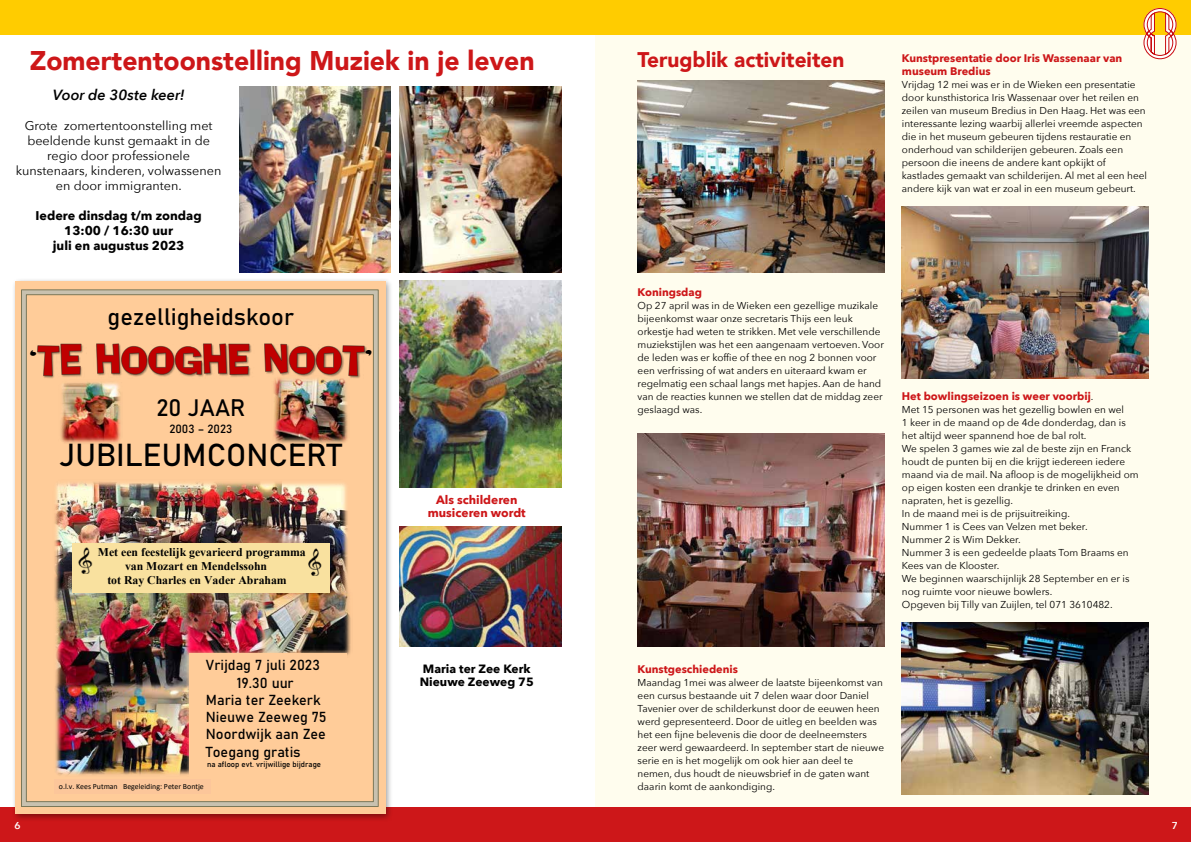
<style>
.page{position:relative;width:1191px;height:842px;background:#fff}
.page>*{position:absolute;margin:0;border:0;box-sizing:border-box;transform-origin:0 0}
.t1{font:700 31.4px "Bahnschrift";color:#000}
.t2{font:31.4px "Nightclub BTN";color:#000}
.t3{font:900 27px "Avenir";color:#cd1719}
.t4{font:700 23.5px "Bahnschrift";color:#000}
.t5{font:900 21.2px "Avenir";color:#cd1719}
.t6{font:italic 600 14.7px "Avenir Next";color:#000}
.t7{font:700 14.4px "Bahnschrift";color:#000}
.t8{font:12.6px/15px "Avenir Next";color:#000;text-align:center}
.t9{font:700 12.6px/15px "Avenir Next";color:#000;text-align:center}
.t10{font:700 12px/13px "Avenir Next";color:#000}
.t11{font:700 12px/13px "Avenir Next";color:#cd1719;text-align:center}
.t12{font:700 11.8px "Times New Roman";color:#000}
.t13{font:700 11.8px "Bahnschrift";color:#000}
.t14{font:700 11px/13px "Avenir Next";color:#cd1719}
.t15{font:10px/13px "Avenir Next";color:#000}
.t16{font:600 10px "Avenir Next";color:#fff}
.t17{font:7.8px "Calibri";color:#000}
.t18{font:700 7.8px "Bahnschrift";color:#000}
.s1{font-weight:400;font-size:10px;color:#000}
</style>
<div class="page">
<div style="left:595px;top:11px;width:596px;height:797px;background:#fffdee"></div>
<img style="left:637px;top:81px;width:247px;height:191px">
<img style="left:637px;top:434px;width:247px;height:213px">
<div style="left:0;top:808px;width:1191px;height:34px;background:#cd1719"></div>
<div style="left:0;top:0;width:1191px;height:34px;background:#fc0"></div>
<svg style="left:1143px;top:8px;width:33px;height:51px"></svg>
<img style="left:902px;top:206px;width:246px;height:172px">
<img style="left:902px;top:622px;width:246px;height:172px">
<div style="left:11px;top:277px;width:382px;height:545px;background:#000;opacity:.4"></div>
<div style="left:15px;top:281px;width:370px;height:533px;background:#fc9"></div>
<img style="left:21px;top:290px;width:357px;height:517px">
<div style="left:72px;top:543px;width:257px;height:49px;background:#f9e19f"></div>
<div style="left:189px;top:653px;width:158px;height:123px;background:#fc9"></div>
<img style="left:78px;top:547px;width:15px;height:26px">
<img style="left:308px;top:549px;width:14px;height:26px">
<div style="left:54px;top:779px;width:157px;height:15px;background:#fcc69a"></div>
<img style="left:239px;top:87px;width:152px;height:185px">
<img style="left:400px;top:87px;width:161px;height:185px">
<img style="left:400px;top:281px;width:161px;height:206px">
<img style="left:400px;top:527px;width:161px;height:120px">
<h2 class="t3" style="left:30px;top:37px;width:506px">Zomertentoonstelling Muziek in je leven</h2>
<h3 class="t6" style="left:53px;top:83px;width:133px">Voor de 30ste keer!</h3>
<p class="t8" style="left:16px;top:118px;width:207px">Grote zomertentoonstelling met beeldende kunst gemaakt in de regio door professionele kunstenaars, kinderen, volwassenen en door immigranten.</p>
<p class="t9" style="left:36px;top:208px;width:168px">Iedere dinsdag t/m zondag<br>13:00 / 16:30 uur<br>juli en augustus 2023</p>
<h3 class="t4" style="left:108px;top:299px;width:188px">gezelligheidskoor</h3>
<h1 class="t2" style="left:29px;top:339px;width:9px">‘</h1>
<h1 class="t2" style="left:365px;top:339px;width:9px">’</h1>
<h3 class="t4" style="left:156px;top:390px;width:91px">20 JAAR</h3>
<p class="t13" style="left:169px;top:419px;width:64px">2003 – 2023</p>
<h1 class="t1" style="left:60px;top:431px;width:284px">JUBILEUMCONCERT</h1>
<p class="t12" style="left:98px;top:544px;width:209px">Met een feestelijk gevarieerd programma</p>
<p class="t12" style="left:125px;top:558px;width:143px">van Mozart en Mendelssohn</p>
<p class="t12" style="left:107px;top:571px;width:181px">tot Ray Charles en Vader Abraham</p>
<h3 class="t7" style="left:206px;top:654px;width:116px">Vrijdag 7 juli 2023</h3>
<h3 class="t7" style="left:237px;top:671px;width:58px">19.30 uur</h3>
<h3 class="t7" style="left:206px;top:689px;width:116px">Maria ter Zeekerk</h3>
<h3 class="t7" style="left:206px;top:706px;width:122px">Nieuwe Zeeweg 75</h3>
<h3 class="t7" style="left:206px;top:723px;width:122px">Noordwijk aan Zee</h3>
<h3 class="t7" style="left:206px;top:740px;width:96px">Toegang gratis</h3>
<p class="t18" style="left:207px;top:759px;width:115px">na afloop evt. vrijwillige bijdrage</p>
<p class="t17" style="left:59px;top:781px;width:146px">o.l.v. Kees Putman Begeleiding: Peter Bontje</p>
<p class="t11" style="left:428px;top:493px;width:99px">Als schilderen musiceren wordt</p>
<p class="t10" style="left:420px;top:662px;width:115px">Maria ter Zee Kerk<br>Nieuwe Zeeweg 75</p>
<h3 class="t5" style="left:637px;top:41px;width:208px">Terugblik activiteiten</h3>
<p class="t14" style="left:902px;top:51px;width:222px">Kunstpresentatie door Iris Wassenaar van museum Bredius</p>
<p class="t15" style="left:902px;top:78px;width:246px">Vrijdag 12 mei was er in de Wieken een presentatie door kunsthistorica Iris Wassenaar over het reilen en zeilen van museum Bredius in Den Haag. Het was een interessante lezing waarbij allerlei vreemde aspecten die in het museum gebeuren tijdens restauratie en onderhoud van schilderijen gebeuren. Zoals een persoon die ineens de andere kant opkijkt of kastlades gemaakt van schilderijen. Al met al een heel andere kijk van wat er zoal in een museum gebeurt.</p>
<p class="t14" style="left:637px;top:285px;width:66px">Koningsdag</p>
<p class="t15" style="left:637px;top:299px;width:248px">Op 27 april was in de Wieken een gezellige muzikale bijeenkomst waar onze secretaris Thijs een leuk orkestje had weten te strikken. Met vele verschillende muziekstijlen was het een aangenaam vertoeven. Voor de leden was er koffie of thee en nog 2 bonnen voor een verfrissing of wat anders en uiteraard kwam er regelmatig een schaal langs met hapjes. Aan de hand van de reacties kunnen we stellen dat de middag zeer geslaagd was.</p>
<p class="t14" style="left:902px;top:389px;width:193px">Het bowlingseizoen is weer voorbij<span class="s1">.</span></p>
<p class="t15" style="left:902px;top:403px;width:238px">Met 15 personen was het gezellig bowlen en wel<br>1 keer in de maand op de 4de donderdag, dan is het altijd weer spannend hoe de bal rolt.<br>We spelen 3 games wie zal de beste zijn en Franck houdt de punten bij en die krijgt iedereen iedere maand via de mail. Na afloop is de mogelijkheid om op eigen kosten een drankje te drinken en even napraten, het is gezellig.<br>In de maand mei is de prijsuitreiking.<br>Nummer 1 is Cees van Velzen met beker.<br>Nummer 2 is Wim Dekker.<br>Nummer 3 is een gedeelde plaats Tom Braams en Kees van de Klooster.<br>We beginnen waarschijnlijk 28 September en er is nog ruimte voor nieuwe bowlers.<br>Opgeven bij Tilly van Zuijlen, tel 071 3610482.</p>
<p class="t14" style="left:637px;top:662px;width:102px">Kunstgeschiedenis</p>
<p class="t15" style="left:637px;top:676px;width:248px">Maandag 1mei was alweer de laatste bijeenkomst van een cursus bestaande uit 7 delen waar door Daniel Tavenier over de schilderkunst door de eeuwen heen werd gepresenteerd. Door de uitleg en beelden was het een fijne belevenis die door de deelneemsters zeer werd gewaardeerd. In september start de nieuwe serie en is het mogelijk om ook hier aan deel te nemen, dus houdt de nieuwsbrief in de gaten want daarin komt de aankondiging.</p>
<p class="t16" style="left:14px;top:817px;width:8px">6</p>
<p class="t16" style="left:1172px;top:817px;width:8px">7</p>
</div>
